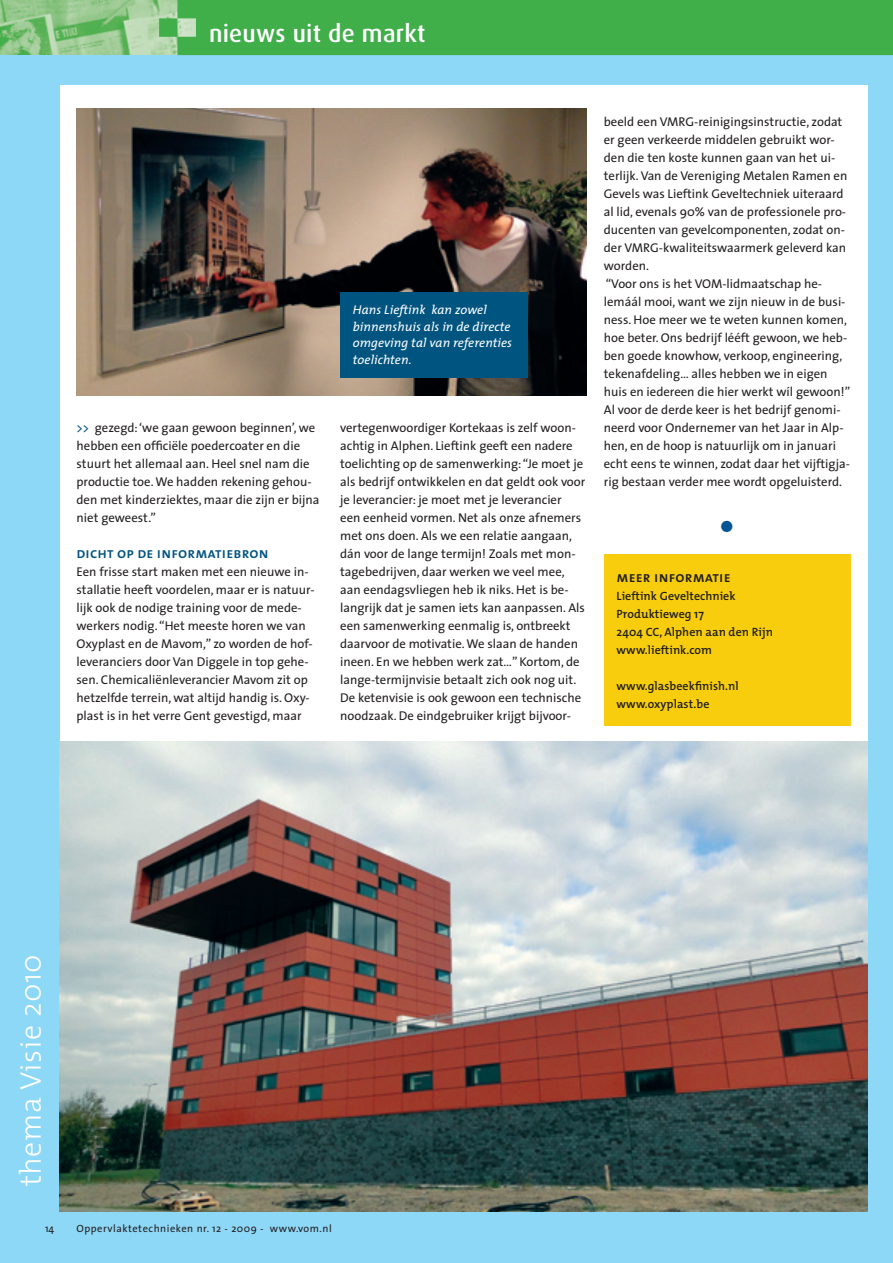
<style>
.page{position:relative;width:893px;height:1263px;background:#fff}
.page>*{position:absolute;margin:0;border:0;box-sizing:border-box;transform-origin:0 0}
.platte_tekst{font:46.5px "The Sans";color:#005594}
.platte_tekst-2{font:300 30px "The Mix";letter-spacing:.02em;color:#fff}
.t1{font:500 24.3px "Dax";letter-spacing:.01em;color:#fff}
.subkop{font:15px "The Mix Semi Bold Caps";letter-spacing:.01em;color:#005480}
.subkop-2{font:15px "The Mix Semi Bold Caps";letter-spacing:.01em;color:#231f20}
.platte_tekst-3{font:12.75px/18px "The Sans";color:#231f20}
.bijschrift{font:italic 12.75px/16.5px "The Mix";letter-spacing:.005em;color:#fff}
.meer_informatie_2{font:600 12px "The Mix";letter-spacing:.005em;color:#231f20}
.subkop-3{font:600 12px "The Mix";letter-spacing:.005em;color:#231f20}
.t2{font:10.5px "The Sans";letter-spacing:.05em;color:#231f20}
.s1{color:#005480}
</style>
<div class="page">
<div style="left:0;top:44px;width:893px;height:1219px;background:#8dd7f7"></div>
<img style="left:0;top:0;width:159px;height:55px">
<div style="left:159px;top:0;width:734px;height:55px;background:#40ae49"></div>
<div style="left:60px;top:85px;width:807px;height:1127px;background:#fff"></div>
<div style="left:604px;top:554px;width:246px;height:171px;background:#f7cd0e"></div>
<img style="left:60px;top:742px;width:807px;height:470px">
<img style="left:77px;top:109px;width:510px;height:286px">
<div style="left:340px;top:292px;width:187px;height:85px;background:#005480"></div>
<p class="t1" style="left:209px;top:20px;width:218px">nieuws uit de markt</p>
<p class="platte_tekst-3" style="left:77px;top:418px;width:244px"><span class="s1">&gt;&gt;</span> gezegd: ‘we gaan gewoon beginnen’, we hebben een officiële poedercoater en die stuurt het allemaal aan. Heel snel nam die productie toe. We hadden rekening gehou&shy;den met kinderziektes, maar die zijn er bijna niet geweest.”</p>
<p class="subkop" style="left:77px;top:540px;width:194px">dicht op de informatiebron</p>
<p class="platte_tekst-3" style="left:77px;top:562px;width:240px">Een frisse start maken met een nieuwe in&shy;stallatie heeft voordelen, maar er is natuur&shy;lijk ook de nodige training voor de mede&shy;werkers nodig. “Het meeste horen we van Oxyplast en de Mavom,” zo worden de hof&shy;leveranciers door Van Diggele in top gehe&shy;sen. Chemicaliënleverancier Mavom zit op hetzelfde terrein, wat altijd handig is. Oxy&shy;plast is in het verre Gent gevestigd, maar</p>
<p class="bijschrift" style="left:353px;top:301px;width:161px">Hans Lieftink kan zowel binnenshuis als in de directe omgeving tal van referenties toelichten.</p>
<p class="platte_tekst-3" style="left:340px;top:418px;width:247px">vertegenwoordiger Kortekaas is zelf woon&shy;achtig in Alphen. Lieftink geeft een nadere toelichting op de samenwerking: “Je moet je als bedrijf ontwikkelen en dat geldt ook voor je leverancier: je moet met je leverancier<br>een eenheid vormen. Net als onze afnemers met ons doen. Als we een relatie aangaan, dán voor de lange termijn! Zoals met mon&shy;tagebedrijven, daar werken we veel mee, aan eendagsvliegen heb ik niks. Het is be&shy;langrijk dat je samen iets kan aanpassen. Als een samenwerking eenmalig is, ontbreekt daarvoor de motivatie. We slaan de handen ineen. En we hebben werk zat…” Kortom, de lange-termijnvisie betaalt zich ook nog uit.</p>
<p class="platte_tekst-3" style="left:340px;top:688px;width:243px">De ketenvisie is ook gewoon een technische noodzaak. De eindgebruiker krijgt bijvoor-</p>
<p class="platte_tekst-3" style="left:604px;top:112px;width:245px">beeld een VMRG-reinigingsinstructie, zodat er geen verkeerde middelen gebruikt wor&shy;den die ten koste kunnen gaan van het ui&shy;terlijk. Van de Vereniging Metalen Ramen en Gevels was Lieftink Geveltechniek uiteraard al lid, evenals 90% van de professionele pro&shy;ducenten van gevelcomponenten, zodat on&shy;der VMRG-kwaliteitswaarmerk geleverd kan worden.</p>
<p class="platte_tekst-3" style="left:604px;top:274px;width:248px">“Voor ons is het VOM-lidmaatschap he&shy;lemáál mooi, want we zijn nieuw in de busi&shy;ness. Hoe meer we te weten kunnen komen, hoe beter. Ons bedrijf lééft gewoon, we heb&shy;ben goede knowhow, verkoop, engineering, tekenafdeling… alles hebben we in eigen huis en iedereen die hier werkt wíl gewoon!”</p>
<p class="platte_tekst-3" style="left:604px;top:400px;width:248px">Al voor de derde keer is het bedrijf genomi&shy;neerd voor Ondernemer van het Jaar in Alp&shy;hen, en de hoop is natuurlijk om in januari echt eens te winnen, zodat daar het vijftigja&shy;rig bestaan verder mee wordt opgeluisterd.</p>
<p class="platte_tekst" style="left:717px;top:486px;width:21px">•</p>
<p class="subkop-2" style="left:617px;top:565px;width:116px">meer informatie</p>
<p class="subkop-3" style="left:617px;top:586px;width:121px">Lieftink Geveltechniek</p>
<p class="meer_informatie_2" style="left:617px;top:604px;width:89px">Produktieweg 17</p>
<p class="meer_informatie_2" style="left:617px;top:622px;width:158px">2404 CC, Alphen aan den Rijn</p>
<p class="meer_informatie_2" style="left:617px;top:640px;width:97px">www.lieftink.com</p>
<p class="meer_informatie_2" style="left:617px;top:676px;width:124px">www.glasbeekfinish.nl</p>
<p class="meer_informatie_2" style="left:617px;top:694px;width:94px">www.oxyplast.be</p>
<p class="platte_tekst-2" style="left:6px;top:1186px;width:234px;rotate:-90deg">thema Visie 2010</p>
<p class="t2" style="left:45px;top:1220px;width:11px">14</p>
<p class="t2" style="left:77px;top:1220px;width:257px">Oppervlaktetechnieken nr. 12 - 2009 - www.vom.nl</p>
</div>
